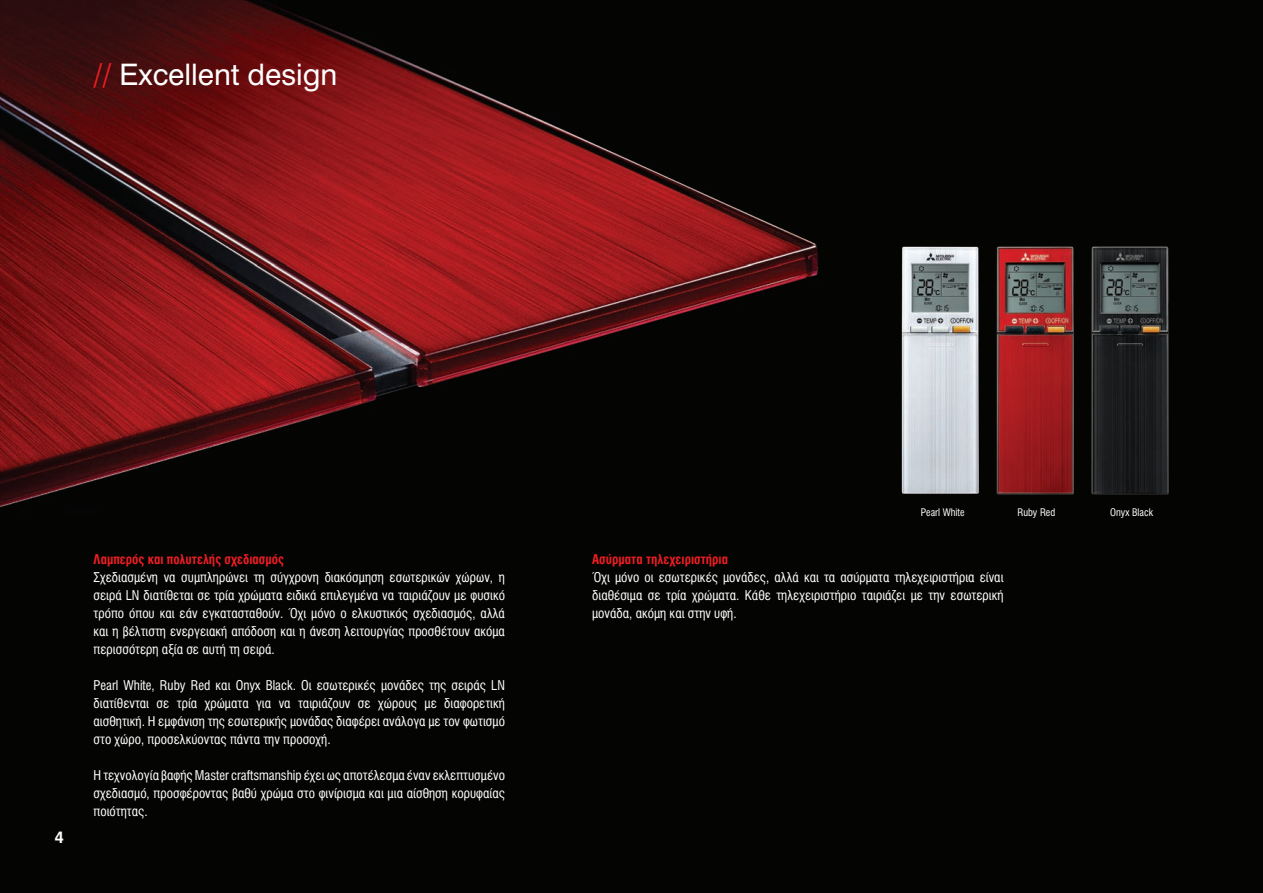
<style>
.page{position:relative;width:1263px;height:893px;background:#040503}
.page>*{position:absolute;margin:0;border:0;box-sizing:border-box;transform-origin:0 0}
.t1{font:29.25px "UB Helvetica";color:#fff}
.t2{font:16.5px "UB Helvetica Bold";color:#fff;scale:.95 1}
.t3{font:13.5px/18px "UB Helvetica Cond";color:#fff;text-align:justify}
.t4{font:13.5px "UB Helvetica Cond Bold";color:#ee1d23}
.t5{font:10.5px "UB Helvetica Cond";color:#fff}
.s1{color:#ee1d23}
</style>
<div class="page">
<img style="left:0;top:0;width:819px;height:508px">
<img style="left:901px;top:246px;width:268px;height:249px">
<p class="t1" style="left:94px;top:57px;width:245px"><span class="s1">//</span> Excellent design</p>
<p class="t2" style="left:55px;top:827px;width:11px">4</p>
<p class="t4" style="left:94px;top:551px;width:192px">Λαμπερός και πολυτελής σχεδιασμός</p>
<p class="t3" style="left:94px;top:568px;width:413px">Σχεδιασμένη να συμπληρώνει τη σύγχρονη διακόσμηση εσωτερικών χώρων, η σειρά LN διατίθεται σε τρία χρώματα ειδικά επιλεγμένα να ταιριάζουν με φυσικό τρόπο όπου και εάν εγκατασταθούν. Όχι μόνο ο ελκυστικός σχεδιασμός, αλλά και η βέλτιστη ενεργειακή απόδοση και η άνεση λειτουργίας προσθέτουν ακόμα περισσότερη αξία σε αυτή τη σειρά.</p>
<p class="t3" style="left:94px;top:676px;width:413px">Pearl White, Ruby Red και Onyx Black. Οι εσωτερικές μονάδες της σειράς LN διατίθενται σε τρία χρώματα για να ταιριάζουν σε χώρους με διαφορετική αισθητική. Η εμφάνιση της εσωτερικής μονάδας διαφέρει ανάλογα με τον φωτισμό στο χώρο, προσελκύοντας πάντα την προσοχή.</p>
<p class="t3" style="left:94px;top:766px;width:413px">Η τεχνολογία βαφής Master craftsmanship έχει ως αποτέλεσμα έναν εκλεπτυσμένο σχεδιασμό, προσφέροντας βαθύ χρώμα στο φινίρισμα και μια αίσθηση κορυφαίας ποιότητας.</p>
<p class="t5" style="left:921px;top:507px;width:45px">Pearl White</p>
<p class="t5" style="left:1017px;top:507px;width:39px">Ruby Red</p>
<p class="t5" style="left:1110px;top:507px;width:44px">Onyx Black</p>
<p class="t4" style="left:592px;top:551px;width:137px">Aσύρματα τηλεχειριστήρια</p>
<p class="t3" style="left:592px;top:568px;width:413px">Όχι μόνο οι εσωτερικές μονάδες, αλλά και τα ασύρματα τηλεχειριστήρια είναι διαθέσιμα σε τρία χρώματα. Κάθε τηλεχειριστήριο ταιριάζει με την εσωτερική μονάδα, ακόμη και στην υφή.</p>
</div>
